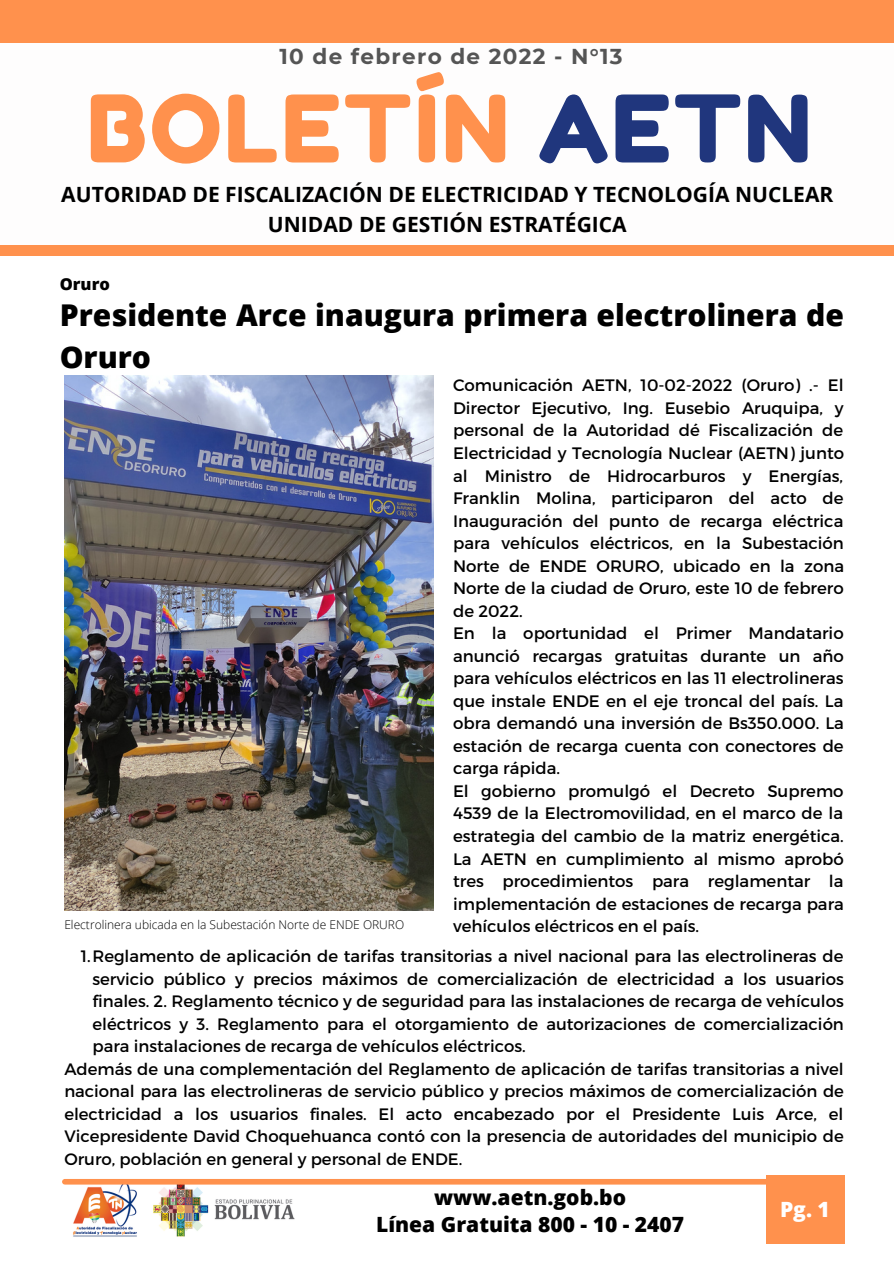
<style>
.page{position:relative;width:894px;height:1264px;background:#fff}
.page>*{position:absolute;margin:0;border:0;box-sizing:border-box;transform-origin:0 0}
.t1{font:92.7px "Fredoka One";letter-spacing:.03em;color:#ff914d}
.t2{font:800 30px/41.7px "Open Sans";color:#000}
.t3{font:700 21.45px "Montserrat";letter-spacing:.06em;color:#555}
.t4{font:700 21px "Open Sans";color:#000}
.t5{font:800 21px "Open Sans";color:#000}
.t6{font:800 21px "Open Sans";color:#fff}
.t7{font:16.5px/22.5px "Montserrat";color:#000;text-align:justify}
.t8{font:800 16.5px "Open Sans";color:#000}
.t9{font:300 12px "Open Sans";color:#000}
.s1{color:#20367d}
</style>
<div class="page">
<div style="left:765px;top:1175px;width:79px;height:68px;background:#ff914d"></div>
<div style="left:0;top:0;width:893px;height:256px;background:#ff914d"></div>
<div style="left:0;top:43px;width:893px;height:202px;background:#fefdfd"></div>
<img style="left:62px;top:1179px;width:242px;height:58px">
<div style="left:65px;top:1178px;width:776px;height:6px;background:#ff914d"></div>
<img style="left:64px;top:375px;width:370px;height:535px">
<p class="t3" style="left:279px;top:43px;width:344px">10 de febrero de 2022 - N°13</p>
<p class="t1" style="left:87px;top:72px;width:725px">BOLETÍN <span class="s1">AETN</span></p>
<p class="t4" style="left:61px;top:180px;width:773px">AUTORIDAD DE FISCALIZACIÓN DE ELECTRICIDAD Y TECNOLOGÍA NUCLEAR</p>
<p class="t4" style="left:268px;top:209px;width:360px">UNIDAD DE GESTIÓN ESTRATÉGICA</p>
<p class="t8" style="left:60px;top:272px;width:52px">Oruro</p>
<p class="t2" style="left:60px;top:294px;width:785px">Presidente Arce inaugura primera electrolinera de<br>Oruro</p>
<p class="t7" style="left:453px;top:373px;width:392px">Comunicación AETN, 10-02-2022 (Oruro) .- El Director Ejecutivo, Ing. Eusebio Aruquipa, y personal de la Autoridad dé Fiscalización de Electricidad y Tecnología Nuclear (AETN) junto al Ministro de Hidrocarburos y Energías, Franklin Molina, participaron del acto de Inauguración del punto de recarga eléctrica para vehículos eléctricos, en la Subestación Norte de ENDE ORURO, ubicado en la zona Norte de la ciudad de Oruro, este 10 de febrero de 2022.</p>
<p class="t7" style="left:453px;top:621px;width:392px">En la oportunidad el Primer Mandatario anunció recargas gratuitas durante un año para vehículos eléctricos en las 11 electrolineras que instale ENDE en el eje troncal del país. La obra demandó una inversión de Bs350.000. La estación de recarga cuenta con conectores de carga rápida.</p>
<p class="t7" style="left:453px;top:779px;width:392px">El gobierno promulgó el Decreto Supremo 4539 de la Electromovilidad, en el marco de la estrategia del cambio de la matriz energética.<br>La AETN en cumplimiento al mismo aprobó tres procedimientos para reglamentar la implementación de estaciones de recarga para vehículos eléctricos en el país.</p>
<p class="t7" style="left:92px;top:944px;width:752px;text-indent:-12px">1.Reglamento de aplicación de tarifas transitorias a nivel nacional para las electrolineras de servicio público y precios máximos de comercialización de electricidad a los usuarios finales. 2. Reglamento técnico y de seguridad para las instalaciones de recarga de vehículos eléctricos y 3. Reglamento para el otorgamiento de autorizaciones de comercialización para instalaciones de recarga de vehículos eléctricos.</p>
<p class="t7" style="left:64px;top:1056px;width:781px">Además de una complementación del Reglamento de aplicación de tarifas transitorias a nivel nacional para las electrolineras de servicio público y precios máximos de comercialización de electricidad a los usuarios finales. El acto encabezado por el Presidente Luis Arce, el Vicepresidente David Choquehuanca contó con la presencia de autoridades del municipio de Oruro, población en general y personal de ENDE.</p>
<p class="t9" style="left:64px;top:915px;width:341px">Electrolinera ubicada en la Subestación Norte de ENDE ORURO</p>
<p class="t5" style="left:434px;top:1182px;width:193px">www.aetn.gob.bo</p>
<p class="t5" style="left:376px;top:1209px;width:309px">Línea Gratuita 800 - 10 - 2407</p>
<p class="t6" style="left:779px;top:1194px;width:51px">Pg. 1</p>
</div>
